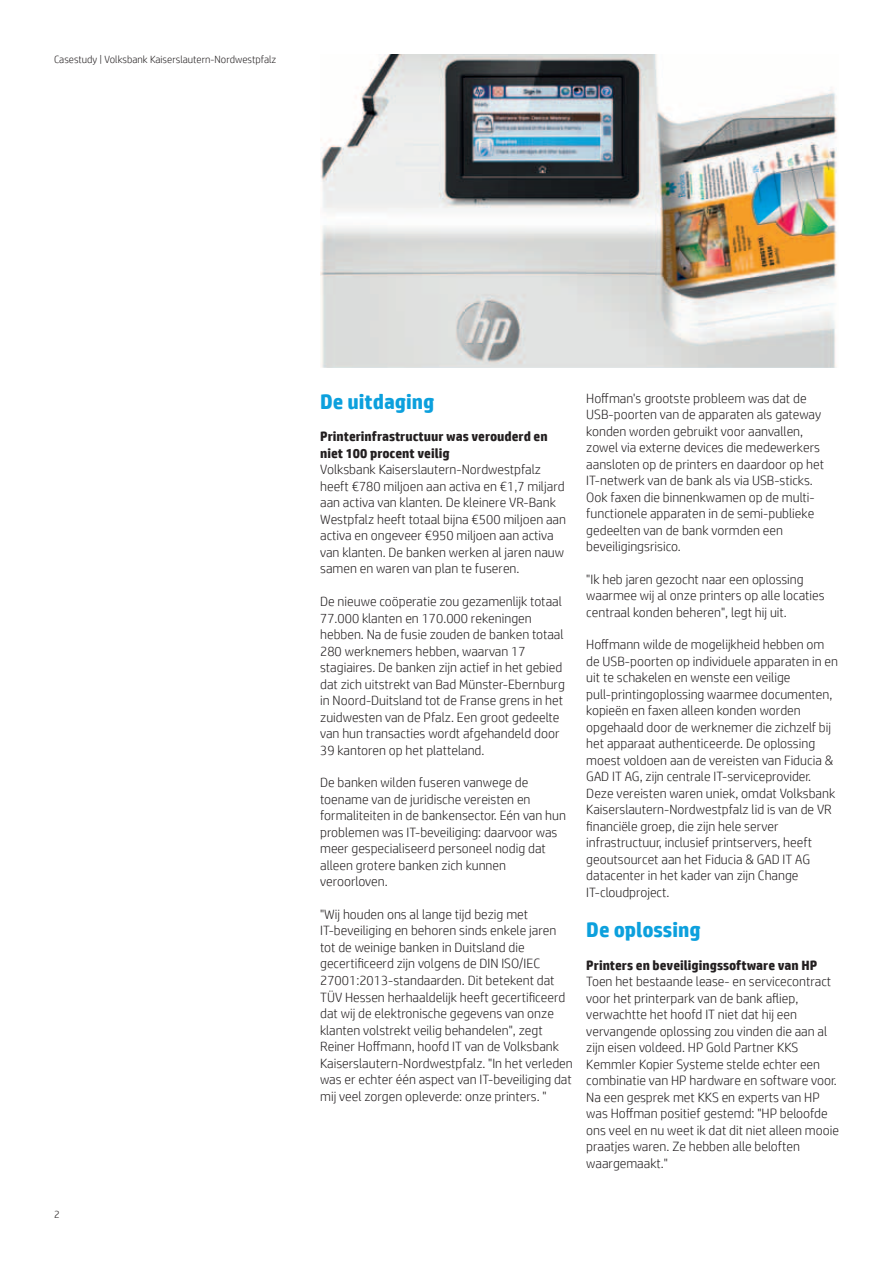
<style>
.page{position:relative;width:893px;height:1263px;background:#fff}
.page>*{position:absolute;margin:0;border:0;box-sizing:border-box;transform-origin:0 0}
.Subhead_14_16_bold_b{font:700 21px "HP Simplified";color:#0ca0dd}
.Body{font:300 13.5px/16.5px "HP Simplified";color:#231f20}
.Body_header_bold{font:700 13.5px/16.5px "HP Simplified";color:#231f20}
.Title_descriptor{font:300 10.5px "HP Simplified";color:#231f20}
.Page_number_left{font:300 10.5px "HP Simplified";color:#231f20}
</style>
<div class="page">
<img style="left:320px;top:54px;width:517px;height:314px">
<p class="Title_descriptor" style="left:54px;top:53px;width:224px">Casestudy | Volksbank Kaiserslautern-Nordwestpfalz</p>
<p class="Page_number_left" style="left:54px;top:1208px;width:7px">2</p>
<p class="Subhead_14_16_bold_b" style="left:320px;top:389px;width:116px">De uitdaging</p>
<p class="Body_header_bold" style="left:320px;top:428px;width:229px">Printerinfrastructuur was verouderd en niet 100 procent veilig</p>
<p class="Body" style="left:320px;top:461px;width:247px">Volksbank Kaiserslautern-Nordwestpfalz heeft €780 miljoen aan activa en €1,7 miljard aan activa van klanten. De kleinere VR-Bank Westpfalz heeft totaal bijna €500 miljoen aan activa en ongeveer €950 miljoen aan activa van klanten. De banken werken al jaren nauw samen en waren van plan te fuseren.</p>
<p class="Body" style="left:320px;top:593px;width:246px">De nieuwe coöperatie zou gezamenlijk totaal 77.000 klanten en 170.000 rekeningen hebben. Na de fusie zouden de banken totaal 280 werknemers hebben, waarvan 17 stagiaires. De banken zijn actief in het gebied dat zich uitstrekt van Bad Münster-Ebernburg in Noord-Duitsland tot de Franse grens in het zuidwesten van de Pfalz. Een groot gedeelte van hun transacties wordt afgehandeld door 39 kantoren op het platteland.</p>
<p class="Body" style="left:320px;top:774px;width:247px">De banken wilden fuseren vanwege de toename van de juridische vereisten en formaliteiten in de bankensector. Eén van hun problemen was IT-beveiliging: daarvoor was meer gespecialiseerd personeel nodig dat alleen grotere banken zich kunnen veroorloven.</p>
<p class="Body" style="left:320px;top:906px;width:254px">"Wij houden ons al lange tijd bezig met IT-beveiliging en behoren sinds enkele jaren tot de weinige banken in Duitsland die gecertificeerd zijn volgens de DIN ISO/IEC 27001:2013-standaarden. Dit betekent dat TÜV Hessen herhaaldelijk heeft gecertificeerd dat wij de elektronische gegevens van onze klanten volstrekt veilig behandelen", zegt Reiner Hoffmann, hoofd IT van de Volksbank Kaiserslautern-Nordwestpfalz. "In het verleden was er echter één aspect van IT-beveiliging dat mij veel zorgen opleverde: onze printers. "</p>
<p class="Body" style="left:586px;top:389px;width:239px">Hoffman's grootste probleem was dat de USB-poorten van de apparaten als gateway konden worden gebruikt voor aanvallen, zowel via externe devices die medewerkers aansloten op de printers en daardoor op het IT-netwerk van de bank als via USB-sticks.<br>Ook faxen die binnenkwamen op de multi&shy;functionele apparaten in de semi-publieke gedeelten van de bank vormden een beveiligingsrisico.</p>
<p class="Body" style="left:586px;top:571px;width:240px">"Ik heb jaren gezocht naar een oplossing waarmee wij al onze printers op alle locaties centraal konden beheren", legt hij uit.</p>
<p class="Body" style="left:586px;top:636px;width:253px">Hoffmann wilde de mogelijkheid hebben om de USB-poorten op individuele apparaten in en uit te schakelen en wenste een veilige pull-printingoplossing waarmee documenten, kopieën en faxen alleen konden worden opgehaald door de werknemer die zichzelf bij het apparaat authenticeerde. De oplossing moest voldoen aan de vereisten van Fiducia &amp; GAD IT AG, zijn centrale IT-serviceprovider.<br>Deze vereisten waren uniek, omdat Volksbank Kaiserslautern-Nordwestpfalz lid is van de VR financiële groep, die zijn hele server infrastructuur, inclusief printservers, heeft geoutsourcet aan het Fiducia &amp; GAD IT AG datacenter in het kader van zijn Change IT-cloudproject.</p>
<p class="Subhead_14_16_bold_b" style="left:586px;top:917px;width:116px">De oplossing</p>
<p class="Body_header_bold" style="left:586px;top:957px;width:232px">Printers en beveiligingssoftware van HP</p>
<p class="Body" style="left:586px;top:973px;width:254px">Toen het bestaande lease- en servicecontract voor het printerpark van de bank afliep, verwachtte het hoofd IT niet dat hij een vervangende oplossing zou vinden die aan al zijn eisen voldeed. HP Gold Partner KKS Kemmler Kopier Systeme stelde echter een combinatie van HP hardware en software voor.<br>Na een gesprek met KKS en experts van HP was Hoffman positief gestemd: "HP beloofde ons veel en nu weet ik dat dit niet alleen mooie praatjes waren. Ze hebben alle beloften waargemaakt."</p>
</div>
